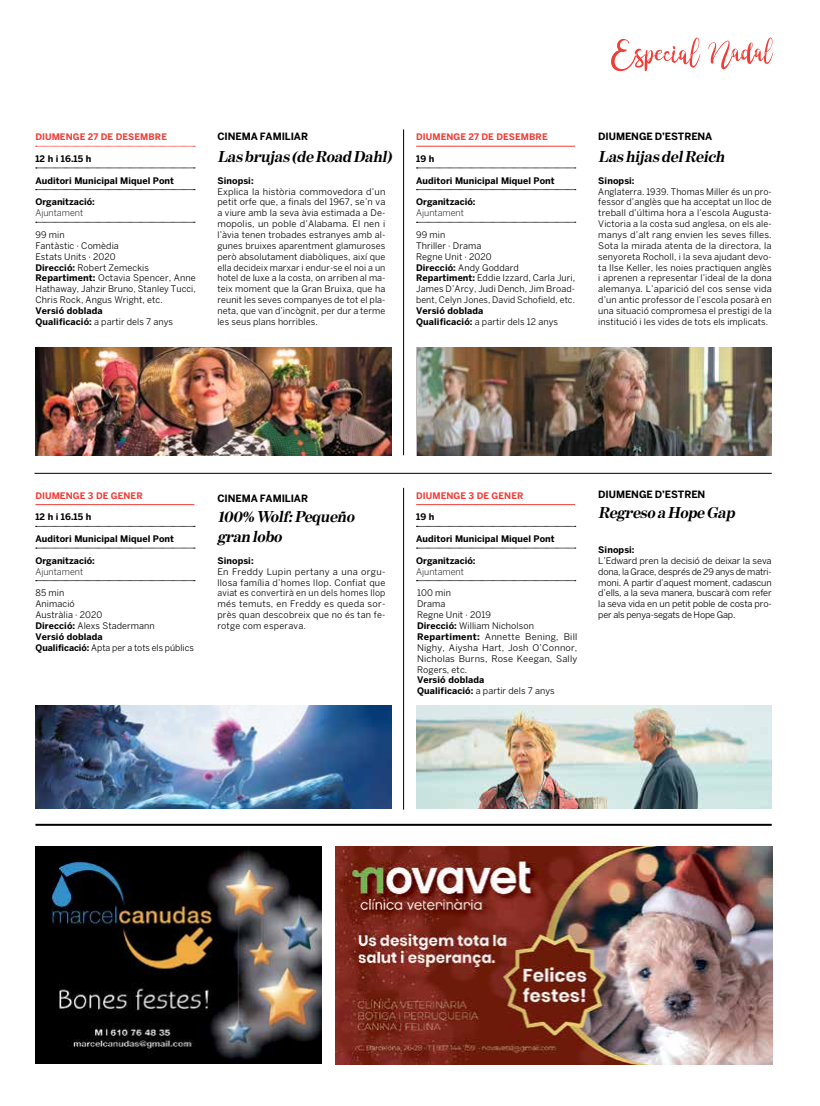
<style>
.page{position:relative;width:820px;height:1106px;background:#fff}
.page>*{position:absolute;margin:0;border:0;box-sizing:border-box;transform-origin:0 0}
.t1{font:italic 700 16px/20px "Benton Modern One";color:#000}
.t2{font:700 10px "Benton Sans";letter-spacing:-.01em;color:#000}
.t3{font:9px/10.9px "Benton Sans";letter-spacing:.01em;color:#000;text-align:justify}
.t4{font:700 9px/10.9px "Benton Sans";letter-spacing:.005em;color:#000}
.t5{font:700 9px "Benton Sans";letter-spacing:.005em;color:#f13d37}
.t6{font:300 9px "Benton Sans";color:#000}
.s1{font-weight:700}
.s2{font-weight:400}
</style>
<div class="page">
<svg style="left:611px;top:38px;width:162px;height:33px"></svg>
<hr style="left:35px;top:823px;width:736px;height:2px;background:#000">
<hr style="left:403px;top:129px;width:1px;height:326px;background:#000">
<hr style="left:34px;top:473px;width:737px;height:1px;background:#000">
<hr style="left:403px;top:488px;width:1px;height:321px;background:#000">
<img style="left:35px;top:347px;width:356px;height:108px">
<img style="left:35px;top:705px;width:356px;height:103px">
<img style="left:417px;top:347px;width:354px;height:108px">
<img style="left:416px;top:705px;width:355px;height:103px">
<svg style="left:36px;top:146px;width:159px;height:1px"></svg>
<svg style="left:36px;top:168px;width:159px;height:1px"></svg>
<svg style="left:36px;top:189px;width:159px;height:1px"></svg>
<svg style="left:36px;top:222px;width:159px;height:1px"></svg>
<hr style="left:35px;top:504px;width:159px;height:1px;background:#f13d37">
<svg style="left:36px;top:526px;width:159px;height:1px"></svg>
<svg style="left:36px;top:548px;width:159px;height:1px"></svg>
<svg style="left:36px;top:580px;width:159px;height:1px"></svg>
<hr style="left:416px;top:504px;width:159px;height:1px;background:#f13d37">
<svg style="left:416px;top:526px;width:159px;height:1px"></svg>
<svg style="left:416px;top:548px;width:159px;height:1px"></svg>
<svg style="left:416px;top:580px;width:159px;height:1px"></svg>
<hr style="left:416px;top:146px;width:159px;height:1px;background:#f13d37">
<svg style="left:416px;top:168px;width:159px;height:1px"></svg>
<svg style="left:416px;top:189px;width:159px;height:1px"></svg>
<svg style="left:416px;top:222px;width:159px;height:1px"></svg>
<img style="left:35px;top:846px;width:286px;height:217px">
<img style="left:335px;top:846px;width:436px;height:218px">
<p class="t5" style="left:35px;top:132px;width:7px">Dium</p>
<p class="t5" style="left:60px;top:132px;width:108px">enge 27 de desembre</p>
<p class="t4" style="left:35px;top:153px;width:57px">12 h i 16.15 h</p>
<p class="t4" style="left:35px;top:175px;width:140px">Auditori Municipal Miquel Pont</p>
<p class="t4" style="left:35px;top:197px;width:61px">Organització:</p>
<p class="t6" style="left:35px;top:208px;width:49px">Ajuntament</p>
<p class="t3" style="left:35px;top:229px;width:162px;text-align:left">99 min<br>Fantàstic · Comèdia<br>Estats Units · 2020<br><span class="s1">Direcció:</span> Robert Zemeckis<br><span class="s1">Repartiment:</span> Octavia Spencer, Anne<br>Hathaway, Jahzir Bruno, Stanley Tucci,<br>Chris Rock, Angus Wright, etc.</p>
<p class="t4" style="left:35px;top:305px;width:139px">Versió doblada<br>Qualificació: <span class="s2">a partir dels 7 anys</span></p>
<p class="t2" style="left:217px;top:131px;width:50px">Cinema fami</p>
<p class="t2" style="left:285px;top:131px;width:13px">liar</p>
<h1 class="t1" style="left:217px;top:146px;width:179px">Las bruj as (de Road Dahl)</h1>
<p class="t4" style="left:217px;top:175px;width:38px">Sinopsi:</p>
<p class="t3" style="left:217px;top:186px;width:169px">Explica la història commovedora d’un petit orfe que, a finals del 1967, se’n va a viure amb la seva àvia estimada a De&shy;mopolis, un poble d’Alabama. El nen i l’àvia tenen trobades estranyes amb al&shy;gunes bruixes aparentment glamuroses però absolutament diabòliques, així que ella decideix marxar i endur-se el noi a un hotel de luxe a la costa, on arriben al ma&shy;teix moment que la Gran Bruixa, que ha reunit les seves companyes de tot el pla&shy;neta, que van d’incògnit, per dur a terme les seus plans horribles.</p>
<p class="t5" style="left:416px;top:132px;width:88px">DIUMENGE 27 DE DESE</p>
<p class="t5" style="left:520px;top:132px;width:27px">MBRE</p>
<p class="t4" style="left:416px;top:153px;width:20px">19 h</p>
<p class="t4" style="left:416px;top:175px;width:140px">Auditori Municipal Miquel Pont</p>
<p class="t4" style="left:416px;top:197px;width:61px">Organització:</p>
<p class="t6" style="left:416px;top:208px;width:49px">Ajuntament</p>
<p class="t3" style="left:416px;top:229px;width:160px;text-align:left">99 min<br>Thriller · Drama<br>Regne Unit · 2020<br><span class="s1">Direcció:</span> Andy Goddard<br><span class="s1">Repartiment:</span> Eddie Izzard, Carla Juri,<br>James D’Arcy, Judi Dench, Jim Broad&shy;bent, Celyn Jones, David Schofield, etc.</p>
<p class="t4" style="left:416px;top:305px;width:143px">Versió doblada<br>Qualificació: <span class="s2">a partir dels 12 anys</span></p>
<p class="t2" style="left:598px;top:131px;width:74px">DIUMENGE D’EST</p>
<p class="t2" style="left:684px;top:131px;width:30px">RENA</p>
<h1 class="t1" style="left:598px;top:146px;width:131px">Las hijas delReich</h1>
<p class="t4" style="left:598px;top:175px;width:38px">Sinopsi:</p>
<p class="t3" style="left:598px;top:186px;width:175px">Anglaterra. 1939. Thomas Miller és un pro&shy;fessor d’anglès que ha acceptat un lloc de treball d’última hora a l’escola Augusta-Victoria a la costa sud anglesa, on els ale&shy;manys d’alt rang envien les seves filles.<br>Sota la mirada atenta de la directora, la senyoreta Rocholl, i la seva ajudant devo&shy;ta Ilse Keller, les noies practiquen anglès i aprenen a representar l’ideal de la dona alemanya. L’aparició del cos sense vida d’un antic professor de l’escola posarà en una situació compromesa el prestigi de la institució i les vides de tots els implicats.</p>
<p class="t5" style="left:35px;top:490px;width:7px">Dium</p>
<p class="t5" style="left:60px;top:490px;width:82px">enge 3 de gener</p>
<p class="t4" style="left:35px;top:511px;width:57px">12 h i 16.15 h</p>
<p class="t4" style="left:35px;top:533px;width:140px">Auditori Municipal Miquel Pont</p>
<p class="t4" style="left:35px;top:555px;width:61px">Organització:</p>
<p class="t6" style="left:35px;top:566px;width:49px">Ajuntament</p>
<p class="t5" style="left:416px;top:490px;width:7px">Dium</p>
<p class="t5" style="left:440px;top:490px;width:82px">enge 3 de gener</p>
<p class="t4" style="left:416px;top:511px;width:20px">19 h</p>
<p class="t4" style="left:416px;top:533px;width:140px">Auditori Municipal Miquel Pont</p>
<p class="t4" style="left:416px;top:555px;width:61px">Organització:</p>
<p class="t6" style="left:416px;top:566px;width:49px">Ajuntament</p>
<p class="t2" style="left:217px;top:492px;width:50px">Cinema fami</p>
<p class="t2" style="left:285px;top:492px;width:13px">liar</p>
<h1 class="t1" style="left:217px;top:506px;width:141px">100% Wolf:Pequeño gran lobo</h1>
<p class="t4" style="left:217px;top:555px;width:38px">Sinopsi:</p>
<p class="t3" style="left:217px;top:566px;width:169px">En Freddy Lupin pertany a una orgu&shy;llosa família d’homes llop. Confiat que aviat es convertirà en un dels homes llop més temuts, en Freddy es queda sor&shy;près quan descobreix que no és tan fe&shy;rotge com esperava.</p>
<p class="t3" style="left:35px;top:587px;width:160px;text-align:left">85 min<br>Animació<br>Austràlia · 2020<br><span class="s1">Direcció:</span> Alexs Stadermann<br><span class="s1">Versió doblada<br>Qualificació:</span> Apta per a tots els públics</p>
<p class="t3" style="left:417px;top:587px;width:162px;text-align:left">100 min<br>Drama<br>Regne Unit · 2019<br><span class="s1">Direcció:</span> William Nicholson<br><span class="s1">Repartiment:</span> Annette Bening, Bill<br>Nighy, Aiysha Hart, Josh O’Connor,<br>Nicholas Burns, Rose Keegan, Sally<br>Rogers, etc.</p>
<p class="t4" style="left:417px;top:674px;width:139px">Versió doblada<br>Qualificació: <span class="s2">a partir dels 7 anys</span></p>
<p class="t2" style="left:598px;top:489px;width:74px">DIUMENGE D’EST</p>
<p class="t2" style="left:684px;top:489px;width:15px">REN</p>
<h1 class="t1" style="left:598px;top:503px;width:141px">Regreso a Hope Gap</h1>
<p class="t4" style="left:598px;top:544px;width:38px">Sinopsi:</p>
<p class="t3" style="left:598px;top:555px;width:175px">L’Edward pren la decisió de deixar la seva dona, la Grace, després de 29 anys de matri&shy;moni. A partir d’aquest moment, cadascun d’ells, a la seva manera, buscarà com refer la seva vida en un petit poble de costa pro&shy;per als penya-segats de Hope Gap.</p>
</div>
